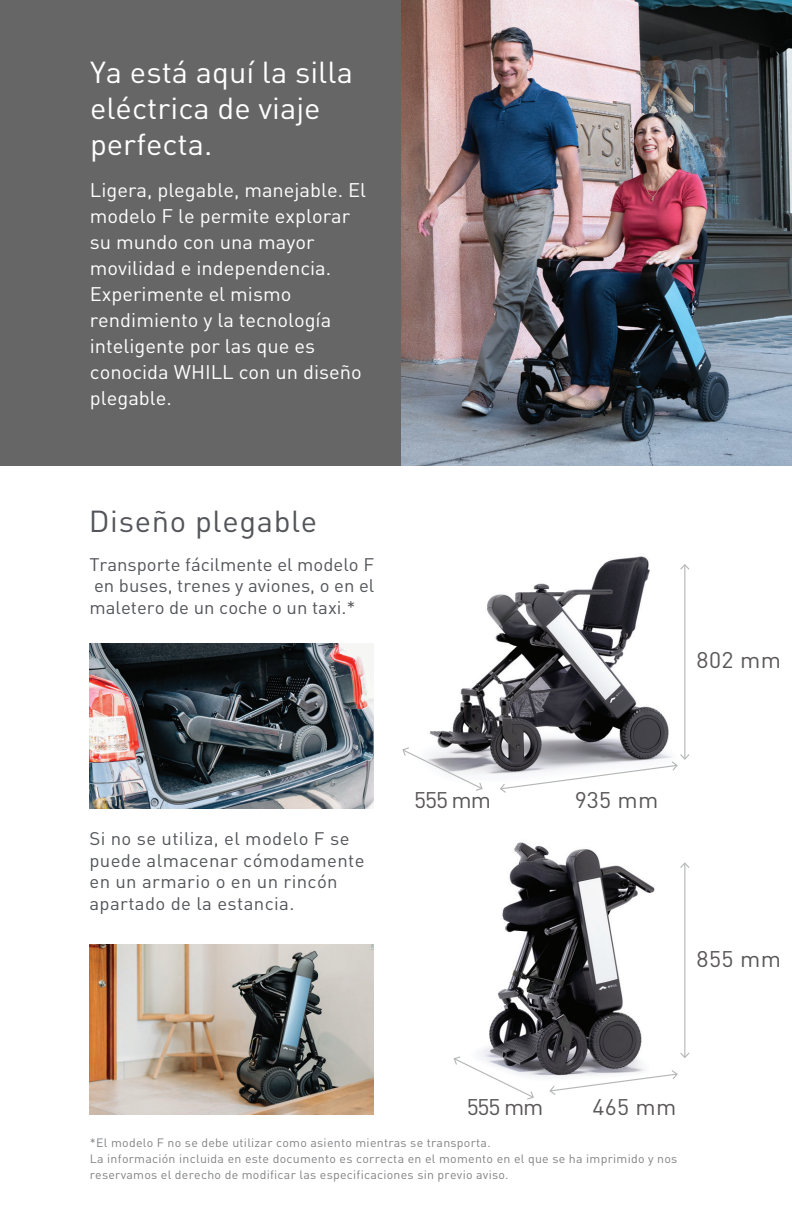
<style>
.page{position:relative;width:792px;height:1224px;background:#fff}
.page>*{position:absolute;margin:0;border:0;box-sizing:border-box;transform-origin:0 0}
.t1{font:30px/36px "DIN Pro";color:#fff}
.t2{font:30px "DIN Pro";letter-spacing:.02em;color:#54555a}
.t3{font:22.4px "DIN Pro";letter-spacing:.01em;color:#5a5757}
.t4{font:19.6px/26px "DIN Pro";color:#fff}
.t5{font:18px/21.6px "DIN Pro";letter-spacing:.02em;color:#54555a;text-align:justify}
.t6{font:12px/16px "DIN Pro";letter-spacing:.02em;color:#808285}
</style>
<div class="page">
<img style="left:400px;top:0;width:392px;height:465px">
<div style="left:0;top:0;width:400px;height:465px;background:#666"></div>
<img style="left:429px;top:556px;width:261px;height:218px">
<img style="left:479px;top:842px;width:176px;height:235px">
<hr style="left:684px;top:565px;width:1px;height:194px;background:#b4b6b6">
<svg style="left:680px;top:564px;width:9px;height:6px"></svg>
<svg style="left:500px;top:754px;width:189px;height:39px"></svg>
<svg style="left:402px;top:747px;width:81px;height:44px"></svg>
<hr style="left:684px;top:864px;width:1px;height:193px;background:#b4b6b6">
<svg style="left:680px;top:862px;width:9px;height:6px"></svg>
<svg style="left:680px;top:1053px;width:9px;height:5px"></svg>
<svg style="left:549px;top:1070px;width:129px;height:25px"></svg>
<svg style="left:453px;top:1056px;width:81px;height:44px"></svg>
<img style="left:89px;top:944px;width:285px;height:171px">
<img style="left:89px;top:644px;width:285px;height:165px">
<h1 class="t1" style="left:90px;top:52px;width:264px">Ya está aquí la silla eléctrica de viaje perfecta.</h1>
<h3 class="t4" style="left:90px;top:175px;width:278px">Ligera, plegable, manejable. El modelo F le permite explorar su mundo con una mayor movilidad e independencia.<br>Experimente el mismo rendimiento y la tecnología inteligente por las que es conocida WHILL con un diseño plegable.</h3>
<h1 class="t2" style="left:89px;top:498px;width:230px">Diseño plegable</h1>
<h3 class="t5" style="left:89px;top:552px;width:286px">Transporte fácilmente el modelo F en buses, trenes y aviones, o en el maletero de un coche o un taxi.*</h3>
<h3 class="t5" style="left:89px;top:827px;width:277px;text-align:left">Si no se utiliza, el modelo F se puede almacenar cómodamente en un armario o en un rincón apartado de la estancia.</h3>
<h2 class="t3" style="left:414px;top:783px;width:78px">555 mm</h2>
<h2 class="t3" style="left:697px;top:643px;width:86px">802 mm</h2>
<h2 class="t3" style="left:575px;top:783px;width:85px">935 mm</h2>
<h2 class="t3" style="left:697px;top:942px;width:86px">855 mm</h2>
<h2 class="t3" style="left:593px;top:1090px;width:85px">465 mm</h2>
<p class="t6" style="left:90px;top:1134px;width:589px">*El modelo F no se debe utilizar como asiento mientras se transporta.<br>La información incluida en este documento es correcta en el momento en el que se ha imprimido y nos reservamos el derecho de modificar las especificaciones sin previo aviso.</p>
<h2 class="t3" style="left:467px;top:1090px;width:78px">555 mm</h2>
</div>
